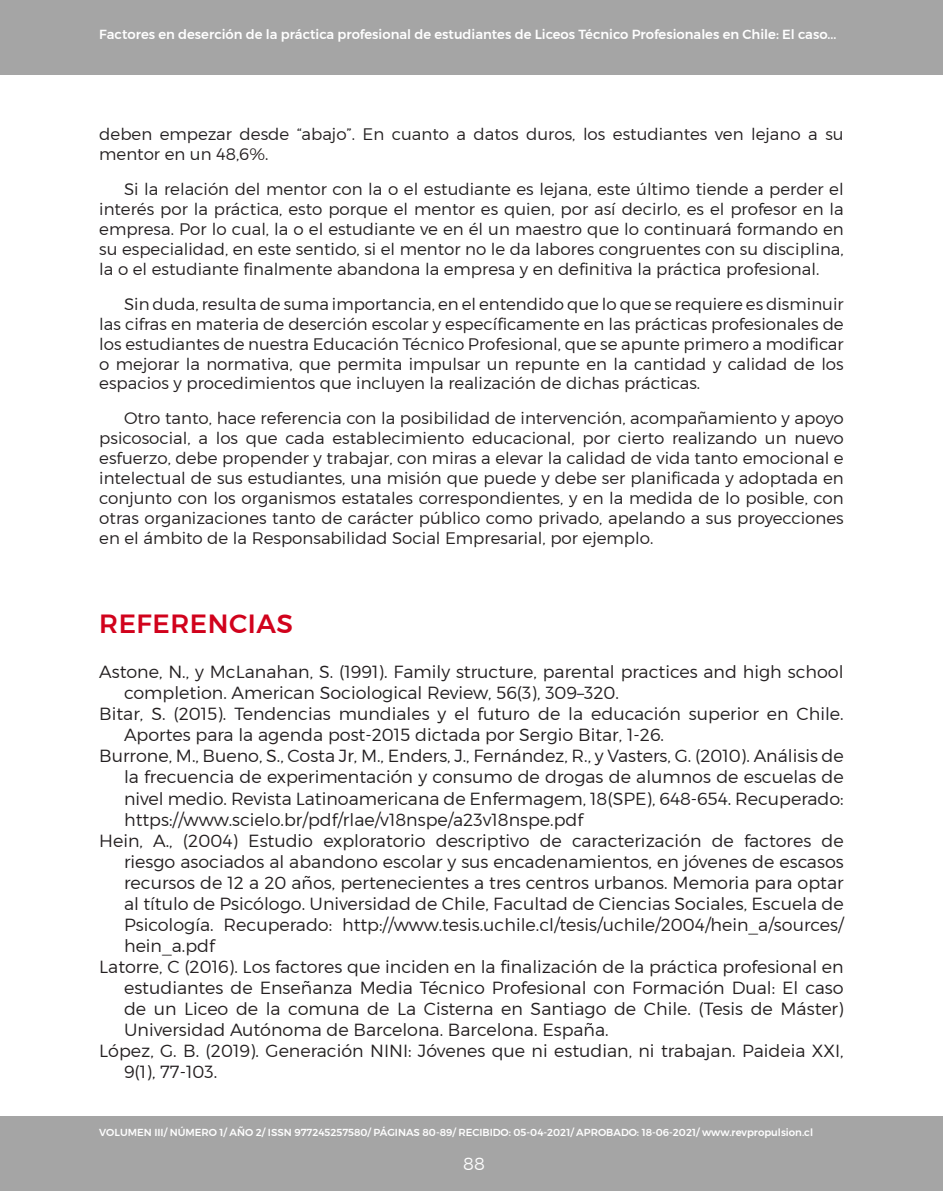
<style>
.page{position:relative;width:943px;height:1191px;background:#fff}
.page>*{position:absolute;margin:0;border:0;box-sizing:border-box;transform-origin:0 0}
._06_titulos_en_rojo{font:500 26.25px "Montserrat";letter-spacing:.02em;color:#d1021c}
._09_parrafo_referenc{font:300 17.5px/21px "Montserrat";color:#231f20}
.t1{font:300 17.5px "Montserrat";color:#fff}
._07_parrafo_texto_ar{font:300 16.62px/19.9px "Montserrat";color:#231f20;text-align:justify}
.t2{font:500 13.12px "Montserrat";color:#fff}
.t3{font:500 10.15px "Montserrat";color:#fff}
</style>
<div class="page">
<div style="left:0;top:1116px;width:943px;height:75px;background:#a5a5a5"></div>
<div style="left:0;top:0;width:943px;height:74px;background:#a5a5a5"></div>
<p class="t2" style="left:99px;top:26px;width:738px">Factores en deserción de la práctica profesional de estudiantes de Liceos Técnico Profesionales en Chile: El caso...</p>
<p class="_07_parrafo_texto_ar" style="left:99px;top:124px;width:746px">deben empezar desde “abajo”. En cuanto a datos duros, los estudiantes ven lejano a su mentor en un 48,6%.</p>
<p class="_07_parrafo_texto_ar" style="left:99px;top:179px;width:746px;text-indent:25px">Si la relación del mentor con la o el estudiante es lejana, este último tiende a perder el interés por la práctica, esto porque el mentor es quien, por así decirlo, es el profesor en la empresa. Por lo cual, la o el estudiante ve en él un maestro que lo continuará formando en su especialidad, en este sentido, si el mentor no le da labores congruentes con su disciplina, la o el estudiante finalmente abandona la empresa y en definitiva la práctica profesional.</p>
<p class="_07_parrafo_texto_ar" style="left:99px;top:293px;width:746px;text-indent:25px">Sin duda, resulta de suma importancia, en el entendido que lo que se requiere es disminuir las cifras en materia de deserción escolar y específicamente en las prácticas profesionales de los estudiantes de nuestra Educación Técnico Profesional, que se apunte primero a modificar o mejorar la normativa, que permita impulsar un repunte en la cantidad y calidad de los espacios y procedimientos que incluyen la realización de dichas prácticas.</p>
<p class="_07_parrafo_texto_ar" style="left:99px;top:408px;width:746px;text-indent:25px">Otro tanto, hace referencia con la posibilidad de intervención, acompañamiento y apoyo psicosocial, a los que cada establecimiento educacional, por cierto realizando un nuevo esfuerzo, debe propender y trabajar, con miras a elevar la calidad de vida tanto emocional e intelectual de sus estudiantes, una misión que puede y debe ser planificada y adoptada en conjunto con los organismos estatales correspondientes, y en la medida de lo posible, con otras organizaciones tanto de carácter público como privado, apelando a sus proyecciones en el ámbito de la Responsabilidad Social Empresarial, por ejemplo.</p>
<p class="_06_titulos_en_rojo" style="left:99px;top:607px;width:195px">REFERENCIAS</p>
<p class="_09_parrafo_referenc" style="left:124px;top:661px;width:721px;text-indent:-25px">Astone, N., y McLanahan, S. (1991). Family structure, parental practices and high school completion. American Sociological Review, 56(3), 309–320.</p>
<p class="_09_parrafo_referenc" style="left:124px;top:703px;width:721px;text-indent:-25px">Bitar, S. (2015). Tendencias mundiales y el futuro de la educación superior en Chile.<br>Aportes para la agenda post-2015 dictada por Sergio Bitar, 1-26.</p>
<p class="_09_parrafo_referenc" style="left:124px;top:745px;width:721px;text-align:justify;text-indent:-25px">Burrone, M., Bueno, S., Costa Jr, M., Enders, J., Fernández, R., y Vasters, G. (2010). Análisis de la frecuencia de experimentación y consumo de drogas de alumnos de escuelas de nivel medio. Revista Latinoamericana de Enfermagem, 18(SPE), 648-654. Recuperado: https://www.scielo.br/pdf/rlae/v18nspe/a23v18nspe.pdf</p>
<p class="_09_parrafo_referenc" style="left:124px;top:829px;width:721px;text-align:justify;text-indent:-25px">Hein, A., (2004) Estudio exploratorio descriptivo de caracterización de factores de riesgo asociados al abandono escolar y sus encadenamientos, en jóvenes de escasos recursos de 12 a 20 años, pertenecientes a tres centros urbanos. Memoria para optar al título de Psicólogo. Universidad de Chile, Facultad de Ciencias Sociales, Escuela de Psicología. Recuperado: http://www.tesis.uchile.cl/tesis/uchile/2004/hein_a/sources/ hein_a.pdf</p>
<p class="_09_parrafo_referenc" style="left:124px;top:955px;width:721px;text-align:justify;text-indent:-25px">Latorre, C (2016). Los factores que inciden en la finalización de la práctica profesional en estudiantes de Enseñanza Media Técnico Profesional con Formación Dual: El caso de un Liceo de la comuna de La Cisterna en Santiago de Chile. (Tesis de Máster)<br>Universidad Autónoma de Barcelona. Barcelona. España.</p>
<p class="_09_parrafo_referenc" style="left:124px;top:1039px;width:721px;text-indent:-25px">López, G. B. (2019). Generación NINI: Jóvenes que ni estudian, ni trabajan. Paideia XXI,<br>9(1), 77-103.</p>
<p class="t3" style="left:99px;top:1126px;width:715px">VOLUMEN III/ NÚMERO 1/ AÑO 2/ ISSN 977245257580/ PÁGINAS 80-89/ RECIBIDO: 05-04-2021/ APROBADO: 18-06-2021/ www.revpropulsion.cl</p>
<p class="t1" style="left:463px;top:1152px;width:23px">88</p>
</div>
